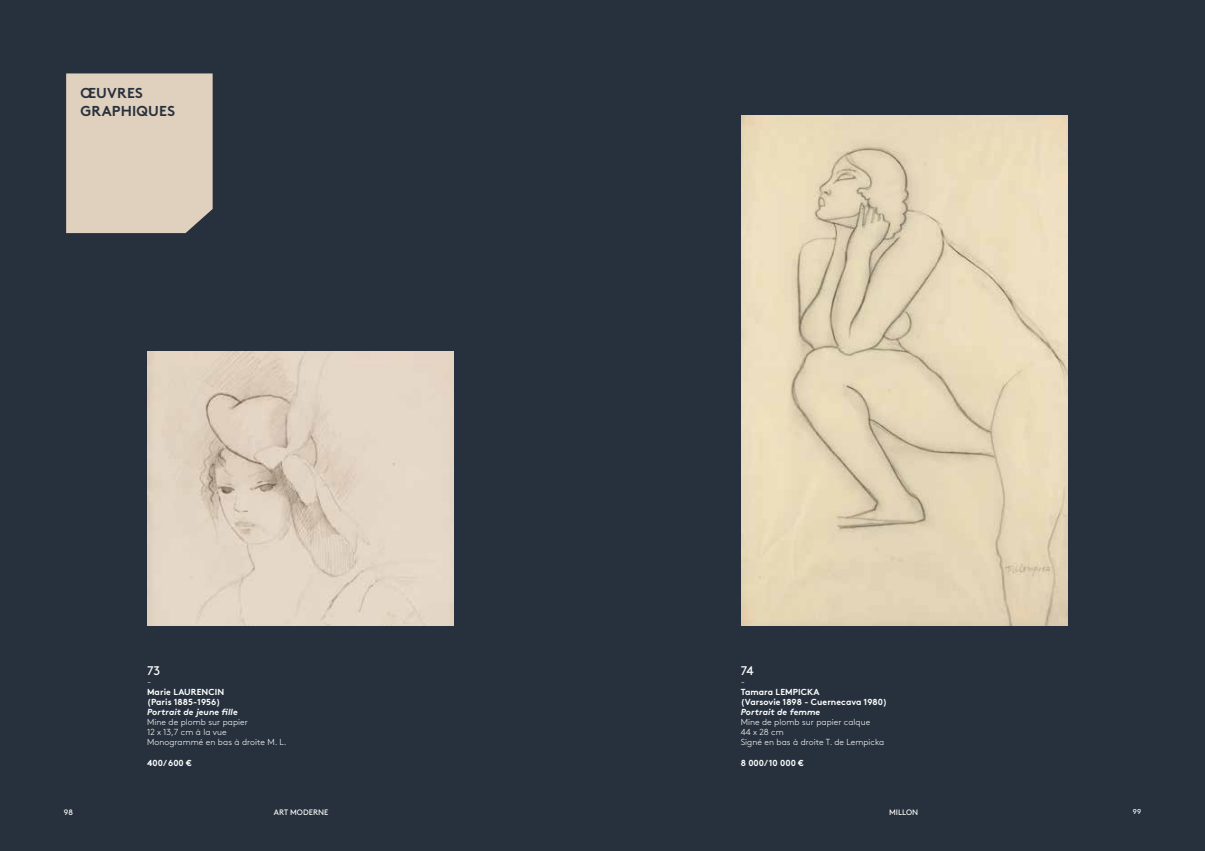
<style>
.page{position:relative;width:1205px;height:851px;background:#fff}
.page>*{position:absolute;margin:0;border:0;box-sizing:border-box;transform-origin:0 0}
.t1{font:700 14.38px/17.2px "Brown Pro";letter-spacing:.01em;color:#27313d}
.t2{font:12.5px "Brown Pro";color:#fff}
.t3{font:300 10px "Brown Pro";color:#fff}
.t4{font:300 8.75px/10px "Brown Pro";letter-spacing:.005em;color:#fff}
.t5{font:700 8.75px/10px "Brown Pro";letter-spacing:.005em;color:#fff}
.t6{font:italic 700 8.75px "Brown Pro";letter-spacing:.005em;color:#fff}
.t7{font:7.88px "Brown Pro";letter-spacing:.005em;color:#fff}
.t8{font:7.12px "Brown Pro";color:#fff}
</style>
<div class="page">
<div style="left:0;top:0;width:1205px;height:850px;background:#27313d"></div>
<img style="left:741px;top:115px;width:326px;height:510px">
<img style="left:147px;top:351px;width:307px;height:274px">
<div style="left:66px;top:73px;width:147px;height:160px;background:#e0d1be"></div>
<h1 class="t1" style="left:80px;top:83px;width:96px">ŒUVRES<br>GRAPHIQUES</h1>
<h2 class="t2" style="left:147px;top:661px;width:15px">73</h2>
<p class="t3" style="left:147px;top:674px;width:6px">-</p>
<p class="t5" style="left:147px;top:686px;width:79px">Marie LAURENCIN (Paris 1885-1956)</p>
<p class="t6" style="left:147px;top:705px;width:92px">Portrait de jeune fille</p>
<p class="t4" style="left:147px;top:716px;width:141px">Mine de plomb sur papier<br>12 x 13,7 cm à la vue<br>Monogrammé en bas à droite M. L.</p>
<p class="t5" style="left:147px;top:756px;width:46px">400/ 600 €</p>
<h2 class="t2" style="left:741px;top:661px;width:14px">74</h2>
<p class="t3" style="left:741px;top:674px;width:6px">-</p>
<p class="t5" style="left:741px;top:686px;width:148px">Tamara LEMPICKA<br>(Varsovie 1898 - Cuernecava 1980)</p>
<p class="t6" style="left:741px;top:705px;width:81px">Portrait de femme</p>
<p class="t4" style="left:741px;top:716px;width:145px">Mine de plomb sur papier calque<br>44 x 28 cm<br>Signé en bas à droite T. de Lempicka</p>
<p class="t5" style="left:741px;top:756px;width:65px">8 000/ 10 000 €</p>
<p class="t7" style="left:64px;top:805px;width:11px">98</p>
<p class="t7" style="left:274px;top:805px;width:56px">ART MODERNE</p>
<p class="t7" style="left:889px;top:805px;width:31px">MILLON</p>
<p class="t8" style="left:1133px;top:806px;width:10px">99</p>
</div>
